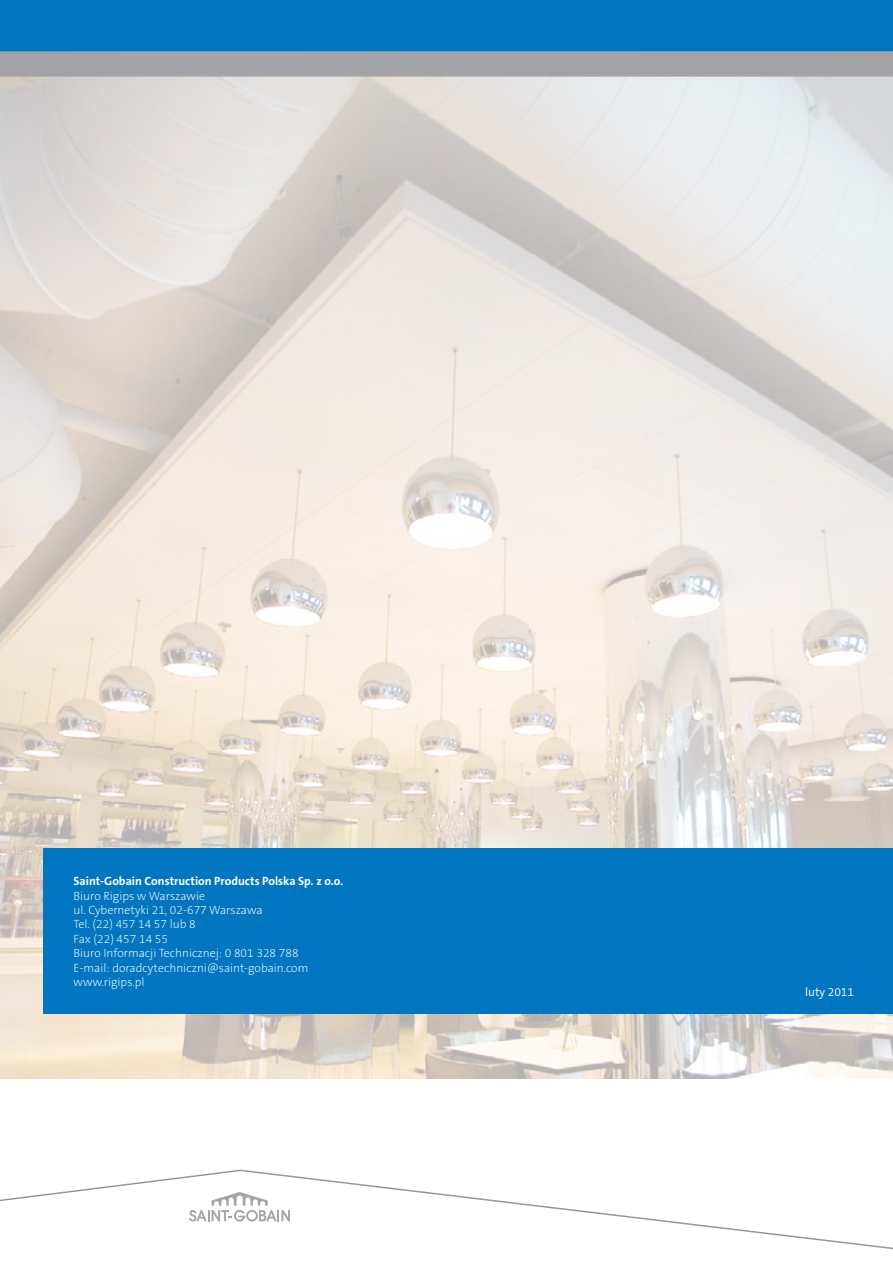
<style>
.page{position:relative;width:893px;height:1263px;background:#fff}
.page>*{position:absolute;margin:0;border:0;box-sizing:border-box;transform-origin:0 0}
.t1{font:200 12px/14.4px "The Sans B W2";color:#fff}
.t2{font:700 12px "The Sans B W7";color:#fff}
.t3{font:300 12px "The Sans B W4";color:#fff}
</style>
<div class="page">
<img style="left:0;top:77px;width:893px;height:1002px">
<svg style="left:0;top:1169px;width:893px;height:81px"></svg>
<svg style="left:189px;top:1192px;width:101px;height:29px"></svg>
<div style="left:44px;top:848px;width:849px;height:166px;background:#0076c0"></div>
<div style="left:0;top:0;width:893px;height:51px;background:#0076c0"></div>
<div style="left:0;top:51px;width:893px;height:26px;background:#a3a3a7"></div>
<p class="t2" style="left:74px;top:873px;width:271px">Saint-Gobain Construction Products Polska Sp. z o.o.</p>
<p class="t1" style="left:74px;top:888px;width:236px">Biuro Rigips w Warszawie<br>ul. Cybernetyki 21, 02-677 Warszawa<br>Tel. (22) 457 14 57 lub 8<br>Fax (22) 457 14 55<br>Biuro Informacji Technicznej: 0 801 328 788<br>E-mail: doradcytechniczni@saint-gobain.com www.rigips.pl</p>
<p class="t3" style="left:805px;top:984px;width:51px">luty 2011</p>
</div>
